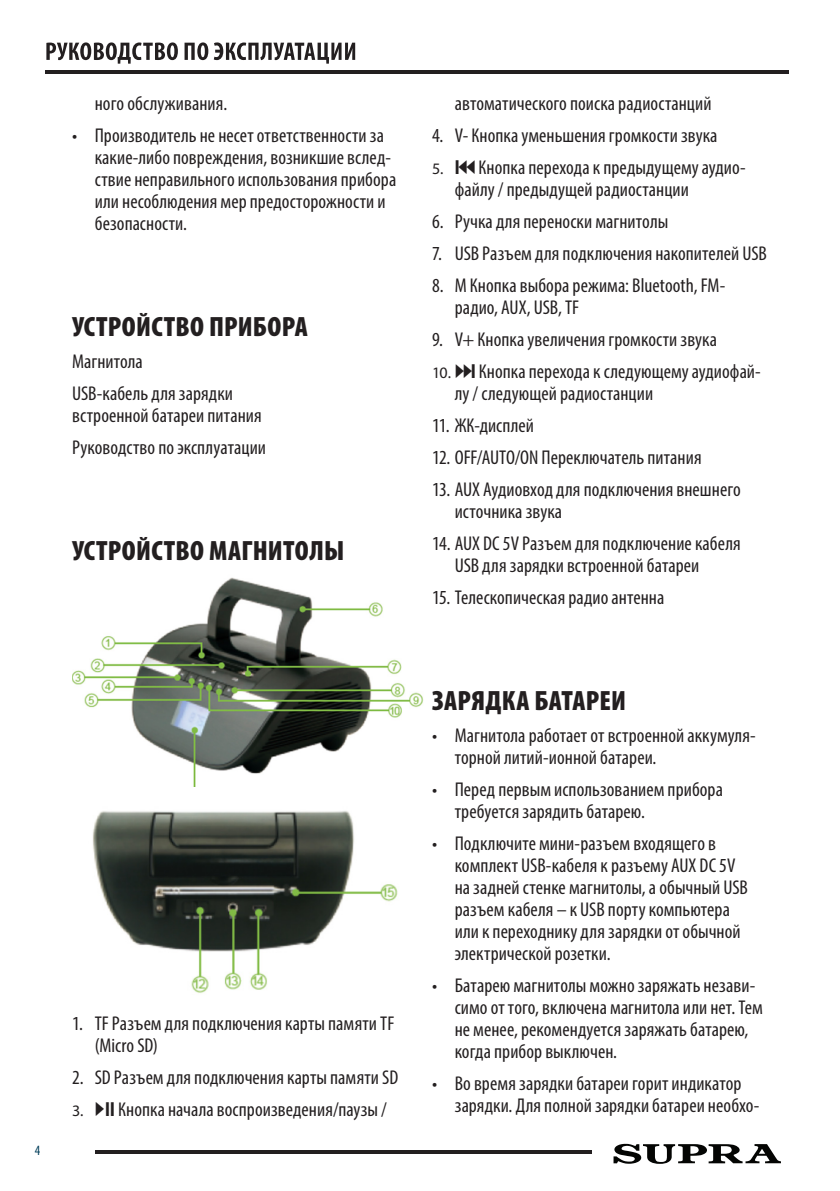
<style>
.page{position:relative;width:840px;height:1191px;background:#fff}
.page>*{position:absolute;margin:0;border:0;box-sizing:border-box;transform-origin:0 0}
.Text{font:900 condensed 28px "Myriad Pro";letter-spacing:.01em;color:#231f20}
.Text-2{font:condensed 20px/22px "Myriad Pro";letter-spacing:.005em;color:#231f20}
.t1{font:condensed 14.2px "Myriad Pro";color:#013d59}
.s1{font-stretch:normal;font-size:16px}
</style>
<div class="page">
<svg style="left:46px;top:42px;width:132px;height:22px"></svg>
<svg style="left:184px;top:42px;width:24px;height:18px"></svg>
<svg style="left:214px;top:42px;width:141px;height:22px"></svg>
<hr style="left:46px;top:70px;width:742px;height:3px;background:#231f20">
<hr style="left:95px;top:1150px;width:496px;height:4px;background:#231f20">
<svg style="left:613px;top:1143px;width:167px;height:20px"></svg>
<img style="left:72px;top:577px;width:352px;height:210px">
<img style="left:93px;top:811px;width:305px;height:182px">
<p class="Text-2" style="left:95px;top:92px;width:134px">ного обслуживания.</p>
<p class="Text-2" style="left:95px;top:124px;width:303px;text-indent:-23px">• Производитель не несет ответственности за какие-либо повреждения, возникшие вслед&shy;ствие неправильного использования прибора или несоблюдения мер предосторожности и безопасности.</p>
<p class="Text" style="left:72px;top:309px;width:237px">УСТРОЙСТВО ПРИБОРА</p>
<p class="Text-2" style="left:72px;top:350px;width:72px">Магнитола</p>
<p class="Text-2" style="left:72px;top:382px;width:191px">USB-кабель для зарядки встроенной батареи питания</p>
<p class="Text-2" style="left:72px;top:436px;width:195px">Руководство по эксплуатации</p>
<p class="Text" style="left:72px;top:533px;width:273px">УСТРОЙСТВО МАГНИТОЛЫ</p>
<p class="t1" style="left:35px;top:1141px;width:7px">4</p>
<p class="Text-2" style="left:95px;top:1012px;width:301px;text-indent:-23px">1. TF Разъем для подключения карты памяти TF (Micro SD)</p>
<p class="Text-2" style="left:72px;top:1066px;width:327px">2. SD Разъем для подключения карты памяти SD</p>
<p class="Text-2" style="left:72px;top:1098px;width:316px"><span class="s1">3.</span> Кнопка начала воспроизведения/паузы /</p>
<p class="Text-2" style="left:454px;top:92px;width:258px">автоматического поиска радиостанций</p>
<p class="Text-2" style="left:432px;top:124px;width:287px">4. V- Кнопка уменьшения громкости звука</p>
<p class="Text-2" style="left:454px;top:156px;width:292px;text-indent:-23px"><span class="s1">5.</span> Кнопка перехода к предыдущему аудио&shy;файлу / предыдущей радиостанции</p>
<p class="Text-2" style="left:432px;top:210px;width:238px">6. Ручка для переноски магнитолы</p>
<p class="Text-2" style="left:432px;top:242px;width:336px">7. USB Разъем для подключения накопителей USB</p>
<p class="Text-2" style="left:454px;top:274px;width:272px;text-indent:-23px">8. M Кнопка выбора режима: Bluetooth, FM&shy;радио, AUX, USB, TF</p>
<p class="Text-2" style="left:432px;top:328px;width:286px">9. V+ Кнопка увеличения громкости звука</p>
<p class="Text-2" style="left:454px;top:360px;width:307px;text-indent:-23px"><span class="s1">10.</span> Кнопка перехода к следующему аудиофай&shy;лу / следующей радиостанции</p>
<p class="Text-2" style="left:432px;top:414px;width:103px">11. ЖК-дисплей</p>
<p class="Text-2" style="left:432px;top:446px;width:271px">12. OFF/AUTO/ON Переключатель питания</p>
<p class="Text-2" style="left:454px;top:478px;width:287px;text-indent:-23px">13. AUX Аудиовход для подключения внешнего источника звука</p>
<p class="Text-2" style="left:454px;top:532px;width:287px;text-indent:-23px">14. AUX DC 5V Разъем для подключение кабеля<br>USB для зарядки встроенной батареи</p>
<p class="Text-2" style="left:432px;top:586px;width:234px">15. Телескопическая радио антенна</p>
<p class="Text" style="left:432px;top:683px;width:195px">ЗАРЯДКА БАТАРЕИ</p>
<p class="Text-2" style="left:454px;top:724px;width:302px;text-indent:-23px">• Магнитола работает от встроенной аккумуля&shy;торной литий-ионной батареи.</p>
<p class="Text-2" style="left:454px;top:778px;width:270px;text-indent:-23px">• Перед первым использованием прибора требуется зарядить батарею.</p>
<p class="Text-2" style="left:454px;top:832px;width:294px;text-indent:-23px">• Подключите мини-разъем входящего в комплект USB-кабеля к разъему AUX DC 5V на задней стенке магнитолы, а обычный USB разъем кабеля – к USB порту компьютера или к переходнику для зарядки от обычной электрической розетки.</p>
<p class="Text-2" style="left:454px;top:974px;width:309px;text-indent:-23px">• Батарею магнитолы можно заряжать незави&shy;симо от того, включена магнитола или нет. Тем не менее, рекомендуется заряжать батарею, когда прибор выключен.</p>
<p class="Text-2" style="left:454px;top:1072px;width:306px;text-indent:-23px">• Во время зарядки батареи горит индикатор зарядки. Для полной зарядки батареи необхо-</p>
</div>
